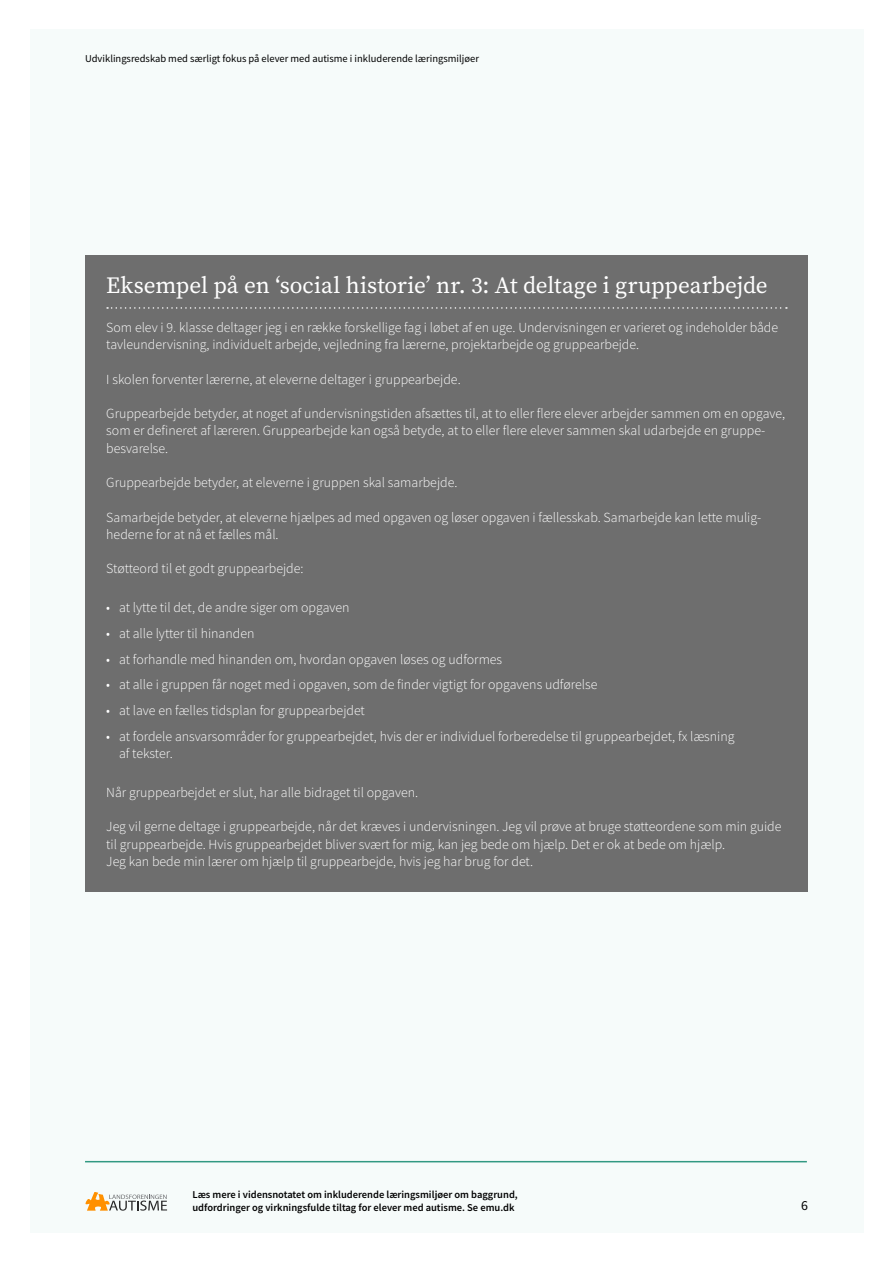
<style>
.page{position:relative;width:893px;height:1263px;background:#fff}
.page>*{position:absolute;margin:0;border:0;box-sizing:border-box;transform-origin:0 0}
.H2_Boks_titel{font:23.25px "Source Serif Pro";letter-spacing:-.005em;color:#fff}
.P_Brødtekst{font:300 13.8px/17.2px "Source Sans Pro";color:#fff}
.P_Punkopstilling_CL{font:300 13.8px/17.2px "Source Sans Pro";color:#fff}
.t1{font:13.8px "Source Sans Pro";color:#000}
.P_Billedtekst{font:600 10.5px/13.5px "Source Sans Pro";color:#000}
.t2{font:10.5px "Source Sans Pro";color:#000}
</style>
<div class="page">
<div style="left:30px;top:30px;width:833px;height:1203px;background:#f6fbfa"></div>
<div style="left:85px;top:255px;width:723px;height:636px;background:#6e6e6e"></div>
<svg style="left:107px;top:307px;width:680px;height:2px"></svg>
<hr style="left:85px;top:1161px;width:722px;height:1px;background:#329982">
<svg style="left:85px;top:1192px;width:82px;height:19px"></svg>
<p class="t2" style="left:85px;top:51px;width:395px">Udviklingsredskab med særligt fokus på elever med autisme i inkluderende læringsmiljøer</p>
<h2 class="H2_Boks_titel" style="left:106px;top:270px;width:663px">Eksempel på en ‘social historie’ nr. 3: At deltage i gruppearbejde</h2>
<p class="P_Brødtekst" style="left:106px;top:319px;width:673px">Som elev i 9. klasse deltager jeg i en række forskellige fag i løbet af en uge. Undervisningen er varieret og indeholder både tavleundervisning, individuelt arbejde, vejledning fra lærerne, projektarbejde og gruppearbejde.</p>
<p class="P_Brødtekst" style="left:106px;top:370px;width:356px">I skolen forventer lærerne, at eleverne deltager i gruppearbejde.</p>
<p class="P_Brødtekst" style="left:106px;top:405px;width:680px">Gruppearbejde betyder, at noget af undervisningstiden afsættes til, at to eller flere elever arbejder sammen om en opgave, som er defineret af læreren. Gruppearbejde kan også betyde, at to eller flere elever sammen skal udarbejde en gruppe&shy;besvarelse.</p>
<p class="P_Brødtekst" style="left:106px;top:474px;width:353px">Gruppearbejde betyder, at eleverne i gruppen skal samarbejde.</p>
<p class="P_Brødtekst" style="left:106px;top:508px;width:657px">Samarbejde betyder, at eleverne hjælpes ad med opgaven og løser opgaven i fællesskab. Samarbejde kan lette mulig&shy;hederne for at nå et fælles mål.</p>
<p class="P_Brødtekst" style="left:106px;top:560px;width:199px">Støtteord til et godt gruppearbejde:</p>
<p class="P_Punkopstilling_CL" style="left:106px;top:599px;width:245px">• at lytte til det, de andre siger om opgaven</p>
<p class="P_Punkopstilling_CL" style="left:106px;top:625px;width:150px">• at alle lytter til hinanden</p>
<p class="P_Punkopstilling_CL" style="left:106px;top:650px;width:397px">• at forhandle med hinanden om, hvordan opgaven løses og udformes</p>
<p class="P_Punkopstilling_CL" style="left:106px;top:676px;width:493px">• at alle i gruppen får noget med i opgaven, som de finder vigtigt for opgavens udførelse</p>
<p class="P_Punkopstilling_CL" style="left:106px;top:702px;width:260px">• at lave en fælles tidsplan for gruppearbejdet</p>
<p class="P_Punkopstilling_CL" style="left:119px;top:728px;width:617px;text-indent:-13px">• at fordele ansvarsområder for gruppearbejdet, hvis der er individuel forberedelse til gruppearbejdet, fx læsning af tekster.</p>
<p class="P_Brødtekst" style="left:106px;top:784px;width:313px">Når gruppearbejdet er slut, har alle bidraget til opgaven.</p>
<p class="P_Brødtekst" style="left:106px;top:818px;width:677px">Jeg vil gerne deltage i gruppearbejde, når det kræves i undervisningen. Jeg vil prøve at bruge støtteordene som min guide til gruppearbejde. Hvis gruppearbejdet bliver svært for mig, kan jeg bede om hjælp. Det er ok at bede om hjælp.<br>Jeg kan bede min lærer om hjælp til gruppearbejde, hvis jeg har brug for det.</p>
<p class="P_Billedtekst" style="left:192px;top:1187px;width:327px">Læs mere i vidensnotatet om inkluderende læringsmiljøer om baggrund, udfordringer og virkningsfulde tiltag for elever med autisme. Se emu.dk</p>
<p class="t1" style="left:801px;top:1196px;width:8px">6</p>
</div>
